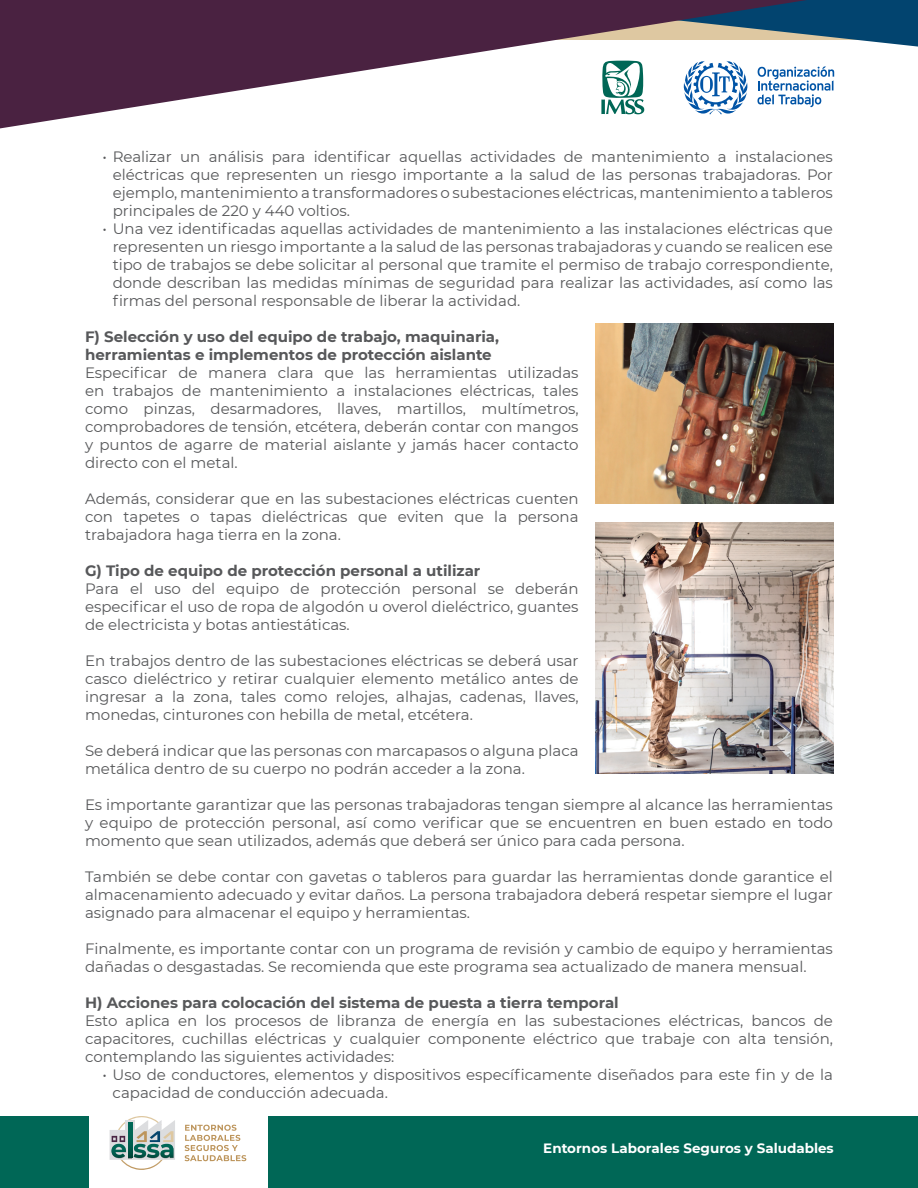
<style>
.page{position:relative;width:918px;height:1188px;background:#fff}
.page>*{position:absolute;margin:0;border:0;box-sizing:border-box;transform-origin:0 0}
.t1{font:15px/18px "Montserrat";color:#57585a;text-align:justify}
.t2{font:700 15px/18px "Montserrat";color:#57585a}
.t3{font:700 13.5px "Montserrat";color:#fff}
</style>
<div class="page">
<div style="left:268px;top:1116px;width:650px;height:72px;background:#006756"></div>
<div style="left:0;top:1116px;width:88px;height:72px;background:#006756"></div>
<svg style="left:0;top:0;width:918px;height:129px"></svg>
<svg style="left:185px;top:1125px;width:61px;height:36px"></svg>
<svg style="left:110px;top:1116px;width:65px;height:54px"></svg>
<img style="left:596px;top:323px;width:237px;height:181px">
<img style="left:596px;top:522px;width:237px;height:252px">
<p class="t1" style="left:113px;top:147px;width:722px;text-indent:-10px">• Realizar un análisis para identificar aquellas actividades de mantenimiento a instalaciones eléctricas que representen un riesgo importante a la salud de las personas trabajadoras. Por ejemplo, mantenimiento a transformadores o subestaciones eléctricas, mantenimiento a tableros principales de 220 y 440 voltios.</p>
<p class="t1" style="left:113px;top:219px;width:722px;text-indent:-10px">• Una vez identificadas aquellas actividades de mantenimiento a las instalaciones eléctricas que representen un riesgo importante a la salud de las personas trabajadoras y cuando se realicen ese tipo de trabajos se debe solicitar al personal que tramite el permiso de trabajo correspondiente, donde describan las medidas mínimas de seguridad para realizar las actividades, así como las firmas del personal responsable de liberar la actividad.</p>
<p class="t2" style="left:85px;top:327px;width:416px">F) Selección y uso del equipo de trabajo, maquinaria, herramientas e implementos de protección aislante</p>
<p class="t1" style="left:85px;top:363px;width:495px">Especificar de manera clara que las herramientas utilizadas en trabajos de mantenimiento a instalaciones eléctricas, tales como pinzas, desarmadores, llaves, martillos, multímetros, comprobadores de tensión, etcétera, deberán contar con mangos y puntos de agarre de material aislante y jamás hacer contacto directo con el metal.</p>
<p class="t1" style="left:85px;top:489px;width:495px">Además, considerar que en las subestaciones eléctricas cuenten con tapetes o tapas dieléctricas que eviten que la persona trabajadora haga tierra en la zona.</p>
<p class="t2" style="left:85px;top:561px;width:397px">G) Tipo de equipo de protección personal a utilizar</p>
<p class="t1" style="left:85px;top:579px;width:495px">Para el uso del equipo de protección personal se deberán especificar el uso de ropa de algodón u overol dieléctrico, guantes de electricista y botas antiestáticas.</p>
<p class="t1" style="left:85px;top:651px;width:495px">En trabajos dentro de las subestaciones eléctricas se deberá usar casco dieléctrico y retirar cualquier elemento metálico antes de ingresar a la zona, tales como relojes, alhajas, cadenas, llaves, monedas, cinturones con hebilla de metal, etcétera.</p>
<p class="t1" style="left:85px;top:741px;width:495px">Se deberá indicar que las personas con marcapasos o alguna placa metálica dentro de su cuerpo no podrán acceder a la zona.</p>
<p class="t1" style="left:85px;top:795px;width:749px">Es importante garantizar que las personas trabajadoras tengan siempre al alcance las herramientas y equipo de protección personal, así como verificar que se encuentren en buen estado en todo momento que sean utilizados, además que deberá ser único para cada persona.</p>
<p class="t1" style="left:85px;top:867px;width:749px">También se debe contar con gavetas o tableros para guardar las herramientas donde garantice el almacenamiento adecuado y evitar daños. La persona trabajadora deberá respetar siempre el lugar asignado para almacenar el equipo y herramientas.</p>
<p class="t1" style="left:85px;top:939px;width:749px">Finalmente, es importante contar con un programa de revisión y cambio de equipo y herramientas dañadas o desgastadas. Se recomienda que este programa sea actualizado de manera mensual.</p>
<p class="t2" style="left:85px;top:993px;width:535px">H) Acciones para colocación del sistema de puesta a tierra temporal</p>
<p class="t1" style="left:85px;top:1011px;width:749px">Esto aplica en los procesos de libranza de energía en las subestaciones eléctricas, bancos de capacitores, cuchillas eléctricas y cualquier componente eléctrico que trabaje con alta tensión, contemplando las siguientes actividades:</p>
<p class="t1" style="left:113px;top:1065px;width:722px;text-indent:-10px">• Uso de conductores, elementos y dispositivos específicamente diseñados para este fin y de la capacidad de conducción adecuada.</p>
<p class="t3" style="left:543px;top:1138px;width:292px">Entornos Laborales Seguros y Saludables</p>
</div>
